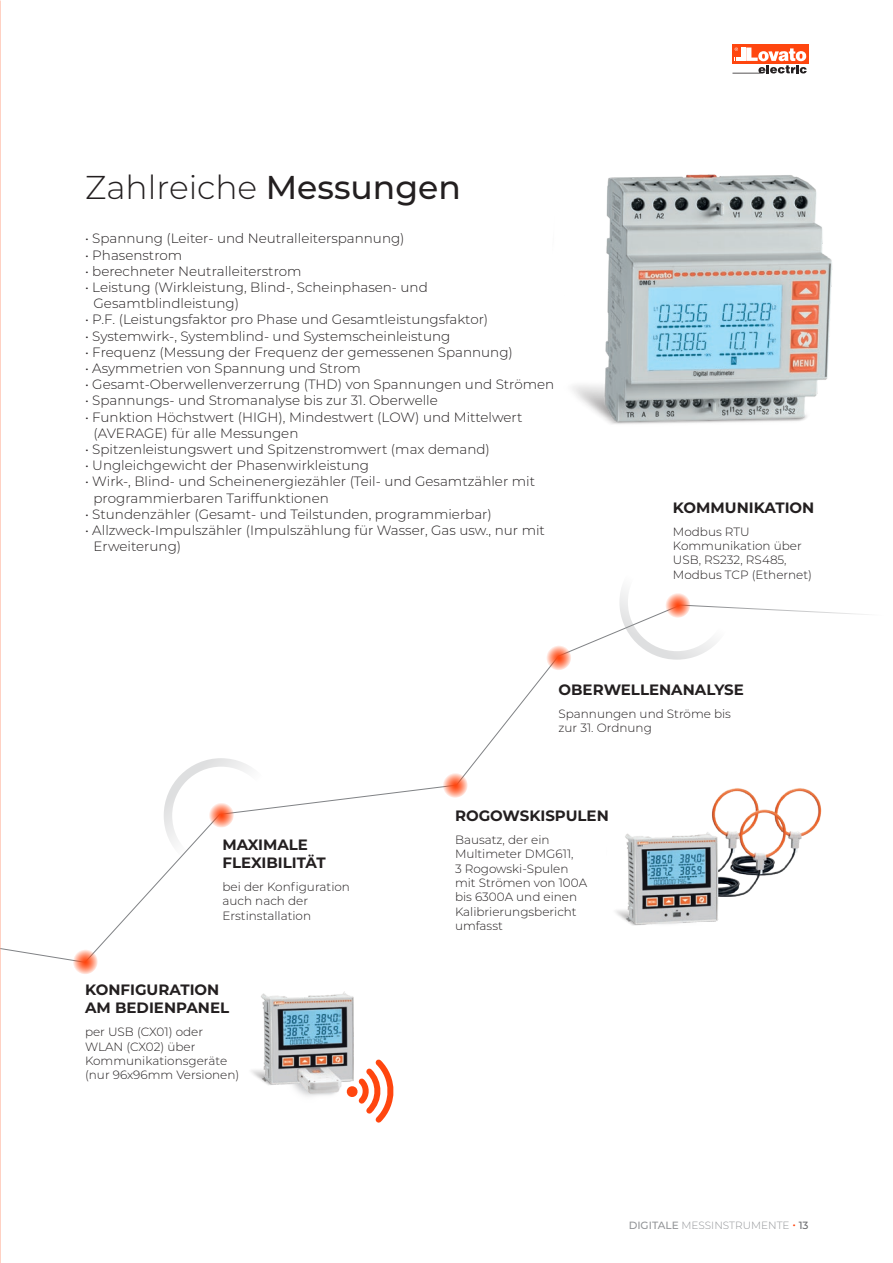
<style>
.page{position:relative;width:893px;height:1263px;background:#fff}
.page>*{position:absolute;margin:0;border:0;box-sizing:border-box;transform-origin:0 0}
.t1{font:300 33px "Montserrat";color:#231f20}
.t2{font:700 15px/18px "Montserrat";color:#231f20}
.t3{font:300 13.5px/16.2px "Montserrat";color:#231f20}
.t4{font:300 12px/14.4px "Montserrat";color:#231f20}
.t5{font:300 10.5px "Montserrat";color:#939598}
.s1{font-weight:500}
.s2{font-weight:500;color:#ff460f}
.s3{font-weight:500;color:#6c6d70}
</style>
<div class="page">
<svg style="left:0;top:605px;width:868px;height:412px"></svg>
<img style="left:572px;top:174px;width:261px;height:250px">
<div style="left:619px;top:545px;width:115px;height:115px;border:9px solid #939598;border-radius:50%"></div>
<div style="left:164px;top:758px;width:115px;height:115px;border:9px solid #939598;border-radius:50%"></div>
<svg style="left:0;top:924px;width:1px;height:95px"></svg>
<svg style="left:208px;top:802px;width:26px;height:26px"></svg>
<svg style="left:442px;top:772px;width:26px;height:26px"></svg>
<svg style="left:546px;top:645px;width:25px;height:25px"></svg>
<svg style="left:665px;top:592px;width:25px;height:26px"></svg>
<svg style="left:72px;top:949px;width:26px;height:25px"></svg>
<img style="left:247px;top:991px;width:106px;height:106px">
<img style="left:603px;top:776px;width:220px;height:169px">
<svg style="left:344px;top:1054px;width:50px;height:69px"></svg>
<div style="left:732px;top:45px;width:77px;height:19px;background:#ff460f"></div>
<svg style="left:732px;top:47px;width:75px;height:27px"></svg>
<p class="t1" style="left:85px;top:164px;width:377px">Zahlreiche <span class="s1">Messungen</span></p>
<p class="t3" style="left:85px;top:230px;width:321px">• Spannung (Leiter- und Neutralleiterspannung)</p>
<p class="t3" style="left:85px;top:246px;width:99px">• Phasenstrom</p>
<p class="t3" style="left:85px;top:262px;width:218px">• berechneter Neutralleiterstrom</p>
<p class="t3" style="left:94px;top:279px;width:336px;text-indent:-9px">• Leistung (Wirkleistung, Blind-, Scheinphasen- und<br>Gesamtblindleistung)</p>
<p class="t3" style="left:85px;top:311px;width:405px">• P.F. (Leistungsfaktor pro Phase und Gesamtleistungsfaktor)</p>
<p class="t3" style="left:85px;top:327px;width:367px">• Systemwirk-, Systemblind- und Systemscheinleistung</p>
<p class="t3" style="left:85px;top:343px;width:429px">• Frequenz (Messung der Frequenz der gemessenen Spannung)</p>
<p class="t3" style="left:85px;top:360px;width:277px">• Asymmetrien von Spannung und Strom</p>
<p class="t3" style="left:85px;top:376px;width:471px">• Gesamt-Oberwellenverzerrung (THD) von Spannungen und Strömen</p>
<p class="t3" style="left:85px;top:392px;width:354px">• Spannungs- und Stromanalyse bis zur 31. Oberwelle</p>
<p class="t3" style="left:94px;top:408px;width:430px;text-indent:-9px">• Funktion Höchstwert (HIGH), Mindestwert (LOW) und Mittelwert (AVERAGE) für alle Messungen</p>
<p class="t3" style="left:85px;top:441px;width:406px">• Spitzenleistungswert und Spitzenstromwert (max demand)</p>
<p class="t3" style="left:85px;top:457px;width:286px">• Ungleichgewicht der Phasenwirkleistung</p>
<p class="t3" style="left:94px;top:473px;width:443px;text-indent:-9px">• Wirk-, Blind- und Scheinenergiezähler (Teil- und Gesamtzähler mit programmierbaren Tariffunktionen</p>
<p class="t3" style="left:85px;top:505px;width:408px">• Stundenzähler (Gesamt- und Teilstunden, programmierbar)</p>
<p class="t3" style="left:94px;top:522px;width:453px;text-indent:-9px">• Allzweck-Impulszähler (Impulszählung für Wasser, Gas usw., nur mit<br>Erweiterung)</p>
<p class="t2" style="left:673px;top:498px;width:143px">KOMMUNIKATION</p>
<p class="t4" style="left:673px;top:524px;width:141px">Modbus RTU<br>Kommunikation über<br>USB, RS232, RS485,<br>Modbus TCP (Ethernet)</p>
<p class="t2" style="left:223px;top:835px;width:105px">MAXIMALE<br>FLEXIBILITÄT</p>
<p class="t4" style="left:223px;top:879px;width:129px">bei der Konfiguration auch nach der<br>Erstinstallation</p>
<p class="t2" style="left:85px;top:980px;width:146px">KONFIGURATION<br>AM BEDIENPANEL</p>
<p class="t4" style="left:85px;top:1024px;width:156px">per USB (CX01) oder<br>WLAN (CX02) über<br>Kommunikationsgeräte (nur 96x96mm Versionen)</p>
<p class="t2" style="left:558px;top:680px;width:187px">OBERWELLENANALYSE</p>
<p class="t4" style="left:558px;top:706px;width:174px">Spannungen und Ströme bis zur 31. Ordnung</p>
<p class="t2" style="left:455px;top:806px;width:155px">ROGOWSKISPULEN</p>
<p class="t4" style="left:455px;top:832px;width:134px">Bausatz, der ein<br>Multimeter DMG611,<br>3 Rogowski-Spulen mit Strömen von 100A bis 6300A und einen<br>Kalibrierungsbericht umfasst</p>
<p class="t5" style="left:629px;top:1218px;width:181px"><span class="s1">DIGITALE</span> MESSINSTRUMENTE <span class="s2">•</span> <span class="s3">13</span></p>
</div>
